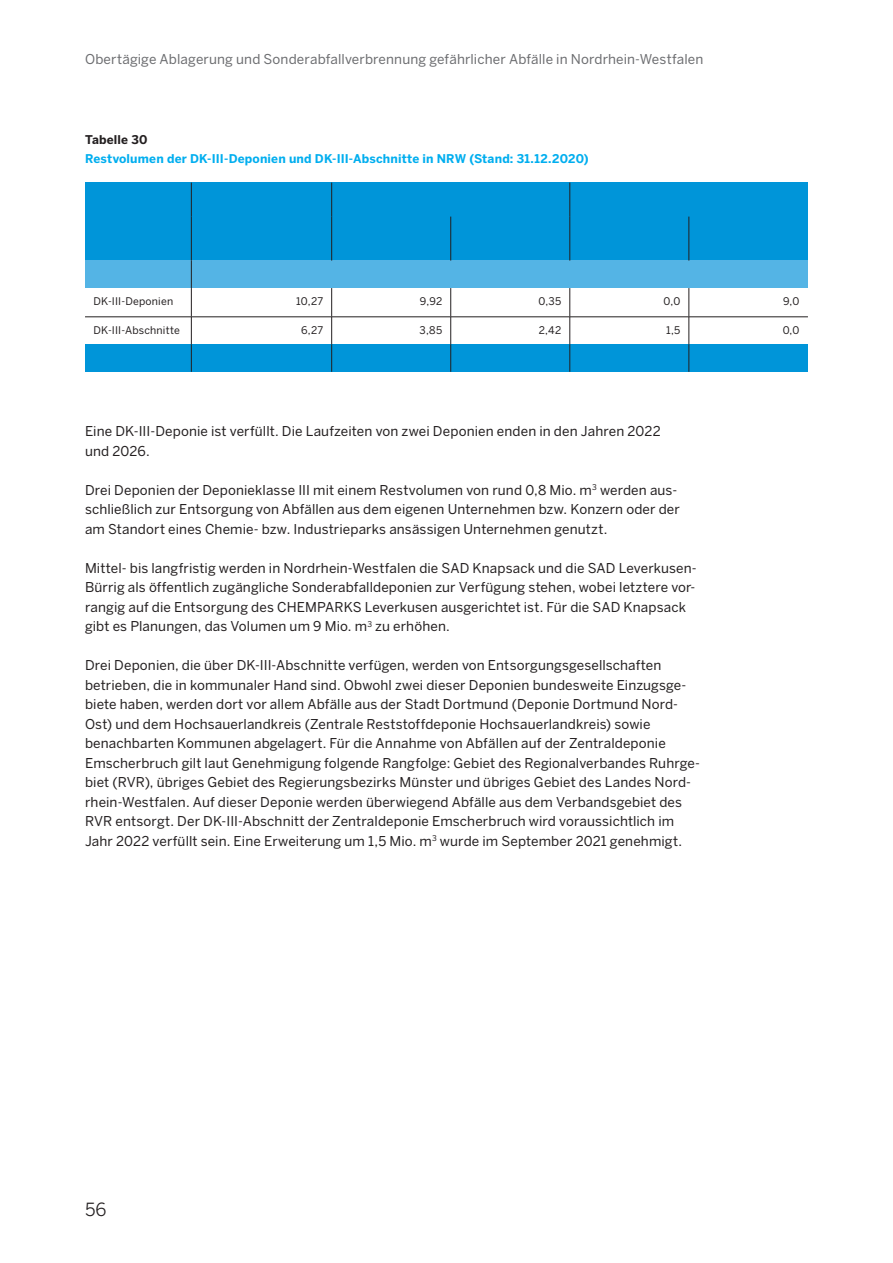
<style>
.page{position:relative;width:893px;height:1263px;background:#fff}
.page>*{position:absolute;margin:0;border:0;box-sizing:border-box;transform-origin:0 0}
.t1{font:18px "Benton Sans";color:#231f20}
.t2{font:13.5px/19.5px "Benton Sans";letter-spacing:.01em;color:#231f20}
.t3{font:13.5px "Benton Sans";letter-spacing:.01em;color:#6c6d70}
.t4{font:700 12px/19.5px "Benton Sans";letter-spacing:.015em;color:#00aeef}
.t5{font:10.5px "Benton Sans";letter-spacing:.015em;color:#231f20}
.s1{color:#231f20}
</style>
<div class="page">
<div style="left:85px;top:183px;width:106px;height:34px;background:#0095d9"></div>
<div style="left:191px;top:183px;width:141px;height:78px;background:#0095d9"></div>
<div style="left:332px;top:183px;width:238px;height:34px;background:#0095d9"></div>
<div style="left:570px;top:183px;width:238px;height:34px;background:#0095d9"></div>
<div style="left:85px;top:217px;width:106px;height:44px;background:#0095d9"></div>
<div style="left:332px;top:217px;width:119px;height:44px;background:#0095d9"></div>
<div style="left:451px;top:217px;width:119px;height:44px;background:#0095d9"></div>
<div style="left:570px;top:217px;width:119px;height:44px;background:#0095d9"></div>
<div style="left:689px;top:217px;width:119px;height:44px;background:#0095d9"></div>
<div style="left:85px;top:344px;width:106px;height:28px;background:#0095d9"></div>
<div style="left:191px;top:344px;width:141px;height:28px;background:#0095d9"></div>
<div style="left:332px;top:344px;width:119px;height:28px;background:#0095d9"></div>
<div style="left:451px;top:344px;width:119px;height:28px;background:#0095d9"></div>
<div style="left:570px;top:344px;width:119px;height:28px;background:#0095d9"></div>
<div style="left:689px;top:344px;width:119px;height:28px;background:#0095d9"></div>
<div style="left:85px;top:261px;width:106px;height:27px;background:#54b4e5"></div>
<div style="left:191px;top:261px;width:617px;height:27px;background:#54b4e5"></div>
<svg style="left:331px;top:288px;width:1px;height:84px"></svg>
<svg style="left:450px;top:288px;width:1px;height:84px"></svg>
<svg style="left:570px;top:288px;width:1px;height:84px"></svg>
<svg style="left:689px;top:288px;width:1px;height:84px"></svg>
<hr style="left:331px;top:183px;width:1px;height:34px;background:#231f20">
<hr style="left:570px;top:183px;width:1px;height:34px;background:#231f20">
<hr style="left:331px;top:217px;width:1px;height:44px;background:#231f20">
<hr style="left:450px;top:217px;width:1px;height:44px;background:#231f20">
<hr style="left:570px;top:217px;width:1px;height:44px;background:#231f20">
<hr style="left:689px;top:217px;width:1px;height:44px;background:#231f20">
<hr style="left:85px;top:317px;width:106px;height:1px;background:#231f20">
<hr style="left:191px;top:317px;width:141px;height:1px;background:#231f20">
<hr style="left:332px;top:317px;width:119px;height:1px;background:#231f20">
<hr style="left:451px;top:317px;width:119px;height:1px;background:#231f20">
<hr style="left:570px;top:317px;width:119px;height:1px;background:#231f20">
<hr style="left:689px;top:317px;width:119px;height:1px;background:#231f20">
<hr style="left:191px;top:183px;width:1px;height:34px;background:#231f20">
<hr style="left:191px;top:217px;width:1px;height:44px;background:#231f20">
<svg style="left:191px;top:261px;width:1px;height:111px"></svg>
<p class="t3" style="left:85px;top:51px;width:620px">Obertägige Ablagerung und Sonderabfallverbrennung gefährlicher Abfälle in Nordrhein-Westfalen</p>
<p class="t4" style="left:85px;top:129px;width:505px"><span class="s1">Tabelle 30<br></span>Restvolumen der DK-III-Deponien und DK-III-Abschnitte in NRW (Stand: 31.12.2020)</p>
<p class="t5" style="left:94px;top:295px;width:81px">DK-III-Deponien</p>
<p class="t5" style="left:296px;top:295px;width:28px">10,27</p>
<p class="t5" style="left:420px;top:295px;width:24px">9,92</p>
<p class="t5" style="left:538px;top:295px;width:24px">0,35</p>
<p class="t5" style="left:664px;top:295px;width:18px">0,0</p>
<p class="t5" style="left:783px;top:295px;width:18px">9,0</p>
<p class="t5" style="left:94px;top:324px;width:88px">DK-III-Abschnitte</p>
<p class="t5" style="left:301px;top:324px;width:24px">6,27</p>
<p class="t5" style="left:420px;top:324px;width:24px">3,85</p>
<p class="t5" style="left:539px;top:324px;width:24px">2,42</p>
<p class="t5" style="left:666px;top:324px;width:16px">1,5</p>
<p class="t5" style="left:783px;top:324px;width:18px">0,0</p>
<p class="t2" style="left:85px;top:421px;width:577px">Eine DK-III-Deponie ist verfüllt. Die Laufzeiten von zwei Deponien enden in den Jahren 2022 und 2026.</p>
<p class="t2" style="left:85px;top:480px;width:596px">Drei Deponien der Deponieklasse III mit einem Restvolumen von rund 0,8 Mio. m<sup>3</sup> werden aus&shy;schließlich zur Entsorgung von Abfällen aus dem eigenen Unternehmen bzw. Konzern oder der am Standort eines Chemie- bzw. Industrieparks ansässigen Unternehmen genutzt.</p>
<p class="t2" style="left:85px;top:558px;width:613px">Mittel- bis langfristig werden in Nordrhein-Westfalen die SAD Knapsack und die SAD Leverkusen-Bürrig als öffentlich zugängliche Sonderabfalldeponien zur Verfügung stehen, wobei letztere vor&shy;rangig auf die Entsorgung des CHEMPARKS Leverkusen ausgerichtet ist. Für die SAD Knapsack gibt es Planungen, das Volumen um 9 Mio. m<sup>3</sup> zu erhöhen.</p>
<p class="t2" style="left:85px;top:655px;width:616px">Drei Deponien, die über DK-III-Abschnitte verfügen, werden von Entsorgungsgesellschaften betrieben, die in kommunaler Hand sind. Obwohl zwei dieser Deponien bundesweite Einzugsge&shy;biete haben, werden dort vor allem Abfälle aus der Stadt Dortmund (Deponie Dortmund Nord-Ost) und dem Hochsauerlandkreis (Zentrale Reststoffdeponie Hochsauerlandkreis) sowie benachbarten Kommunen abgelagert. Für die Annahme von Abfällen auf der Zentraldeponie Emscherbruch gilt laut Genehmigung folgende Rangfolge: Gebiet des Regionalverbandes Ruhrge&shy;biet (RVR), übriges Gebiet des Regierungsbezirks Münster und übriges Gebiet des Landes Nord&shy;rhein-Westfalen. Auf dieser Deponie werden überwiegend Abfälle aus dem Verbandsgebiet des RVR entsorgt. Der DK-III-Abschnitt der Zentraldeponie Emscherbruch wird voraussichtlich im Jahr 2022 verfüllt sein. Eine Erweiterung um 1,5 Mio. m<sup>3</sup> wurde im September 2021 genehmigt.</p>
<h1 class="t1" style="left:85px;top:1199px;width:23px">56</h1>
</div>
